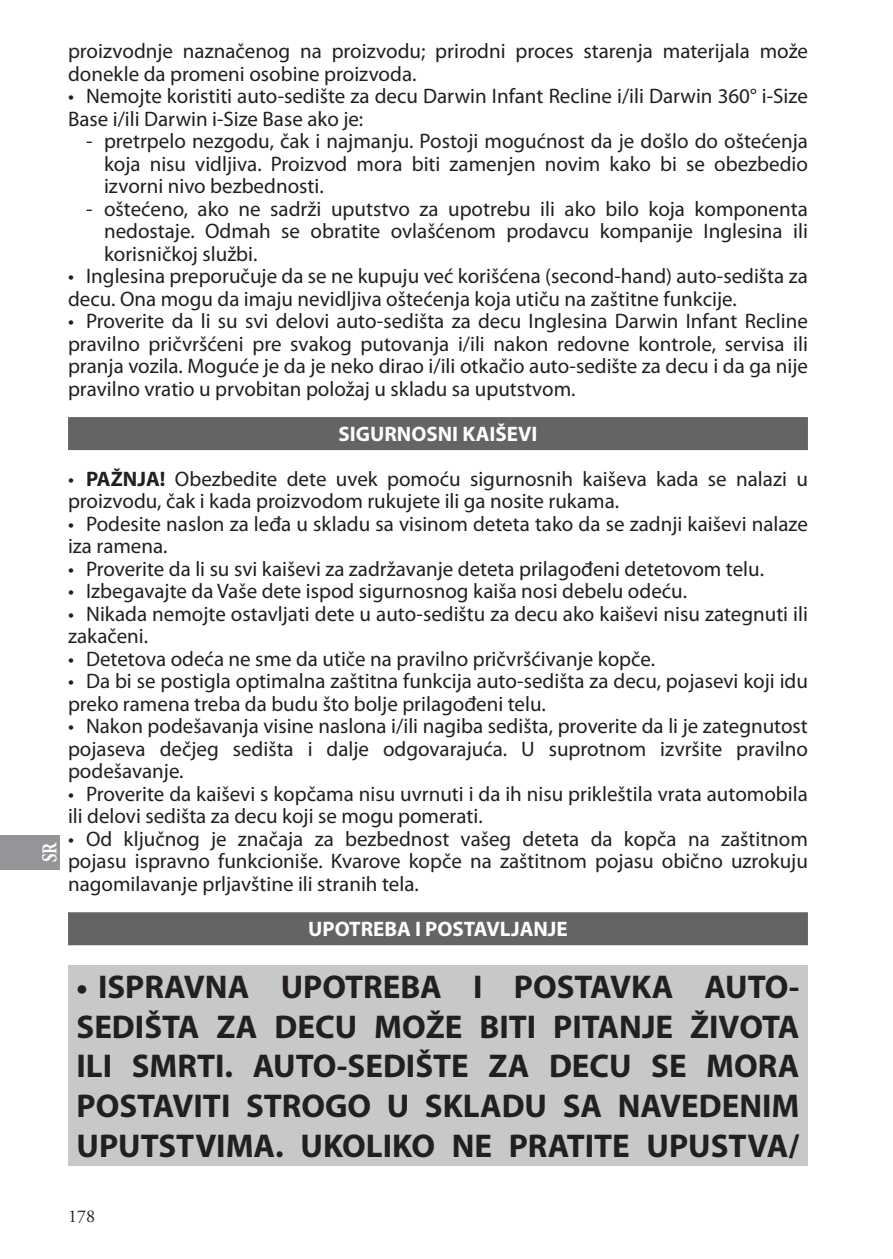
<style>
.page{position:relative;width:893px;height:1259px;background:#fff}
.page>*{position:absolute;margin:0;border:0;box-sizing:border-box;transform-origin:0 0}
.t1{font:700 33px/39.6px "Myriad Pro";color:#231f20;text-align:justify}
.t2{font:21px/22.5px "Myriad Pro";color:#231f20}
.t3{font:700 21px "Myriad Pro";color:#fff}
.t4{font:700 21px "Adobe Garamond Pro";color:#fff;scale:.8 1}
.t5{font:18px "Adobe Garamond Pro";color:#231f20}
.s1{font-weight:700}
</style>
<div class="page">
<div style="left:0;top:835px;width:60px;height:34px;background:#939598"></div>
<div style="left:68px;top:965px;width:740px;height:200px;background:#c6c8ca"></div>
<div style="left:68px;top:417px;width:740px;height:33px;background:#636466"></div>
<div style="left:68px;top:912px;width:740px;height:33px;background:#636466"></div>
<p class="t4" style="left:41px;top:862px;width:27px;rotate:-90deg">SR</p>
<p class="t2" style="left:68px;top:41px;width:741px">proizvodnje naznačenog na proizvodu; prirodni proces starenja materijala može donekle da promeni osobine proizvoda.</p>
<p class="t2" style="left:68px;top:86px;width:741px">• Nemojte koristiti auto-sedište za decu Darwin Infant Recline i/ili Darwin 360° i-Size<br>Base i/ili Darwin i-Size Base ako je:</p>
<p class="t2" style="left:104px;top:131px;width:705px;text-align:justify;text-indent:-18px">- pretrpelo nezgodu, čak i najmanju. Postoji mogućnost da je došlo do oštećenja koja nisu vidljiva. Proizvod mora biti zamenjen novim kako bi se obezbedio izvorni nivo bezbednosti.</p>
<p class="t2" style="left:104px;top:199px;width:705px;text-align:justify;text-indent:-18px">- oštećeno, ako ne sadrži uputstvo za upotrebu ili ako bilo koja komponenta nedostaje. Odmah se obratite ovlašćenom prodavcu kompanije Inglesina ili korisničkoj službi.</p>
<p class="t2" style="left:68px;top:266px;width:741px">• Inglesina preporučuje da se ne kupuju već korišćena (second-hand) auto-sedišta za decu. Ona mogu da imaju nevidljiva oštećenja koja utiču na zaštitne funkcije.</p>
<p class="t2" style="left:68px;top:311px;width:741px;text-align:justify">• Proverite da li su svi delovi auto-sedišta za decu Inglesina Darwin Infant Recline pravilno pričvršćeni pre svakog putovanja i/ili nakon redovne kontrole, servisa ili pranja vozila. Moguće je da je neko dirao i/ili otkačio auto-sedište za decu i da ga nije pravilno vratio u prvobitan položaj u skladu sa uputstvom.</p>
<p class="t3" style="left:338px;top:426px;width:200px">SIGURNOSNI KAIŠEVI</p>
<p class="t2" style="left:68px;top:469px;width:741px">• <span class="s1">PAŽNJA!</span> Obezbedite dete uvek pomoću sigurnosnih kaiševa kada se nalazi u proizvodu, čak i kada proizvodom rukujete ili ga nosite rukama.</p>
<p class="t2" style="left:68px;top:514px;width:741px">• Podesite naslon za leđa u skladu sa visinom deteta tako da se zadnji kaiševi nalaze iza ramena.</p>
<p class="t2" style="left:68px;top:559px;width:697px">• Proverite da li su svi kaiševi za zadržavanje deteta prilagođeni detetovom telu.</p>
<p class="t2" style="left:68px;top:581px;width:620px">• Izbegavajte da Vaše dete ispod sigurnosnog kaiša nosi debelu odeću.</p>
<p class="t2" style="left:68px;top:604px;width:741px">• Nikada nemojte ostavljati dete u auto-sedištu za decu ako kaiševi nisu zategnuti ili zakačeni.</p>
<p class="t2" style="left:68px;top:649px;width:588px">• Detetova odeća ne sme da utiče na pravilno pričvršćivanje kopče.</p>
<p class="t2" style="left:68px;top:671px;width:741px">• Da bi se postigla optimalna zaštitna funkcija auto-sedišta za decu, pojasevi koji idu preko ramena treba da budu što bolje prilagođeni telu.</p>
<p class="t2" style="left:68px;top:716px;width:741px;text-align:justify">• Nakon podešavanja visine naslona i/ili nagiba sedišta, proverite da li je zategnutost pojaseva dečjeg sedišta i dalje odgovarajuća. U suprotnom izvršite pravilno podešavanje.</p>
<p class="t2" style="left:68px;top:784px;width:741px">• Proverite da kaiševi s kopčama nisu uvrnuti i da ih nisu prikleštila vrata automobila ili delovi sedišta za decu koji se mogu pomerati.</p>
<p class="t2" style="left:68px;top:829px;width:741px;text-align:justify">• Od ključnog je značaja za bezbednost vašeg deteta da kopča na zaštitnom pojasu ispravno funkcioniše. Kvarove kopče na zaštitnom pojasu obično uzrokuju nagomilavanje prljavštine ili stranih tela.</p>
<p class="t3" style="left:308px;top:920px;width:261px">UPOTREBA I POSTAVLJANJE</p>
<h1 class="t1" style="left:77px;top:969px;width:724px">• ISPRAVNA UPOTREBA I POSTAVKA AUTO-SEDIŠTA ZA DECU MOŽE BITI PITANJE ŽIVOTA ILI SMRTI. AUTO-SEDIŠTE ZA DECU SE MORA POSTAVITI STROGO U SKLADU SA NAVEDENIM UPUTSTVIMA. UKOLIKO NE PRATITE UPUSTVA/</h1>
<p class="t5" style="left:68px;top:1208px;width:28px">178</p>
</div>
